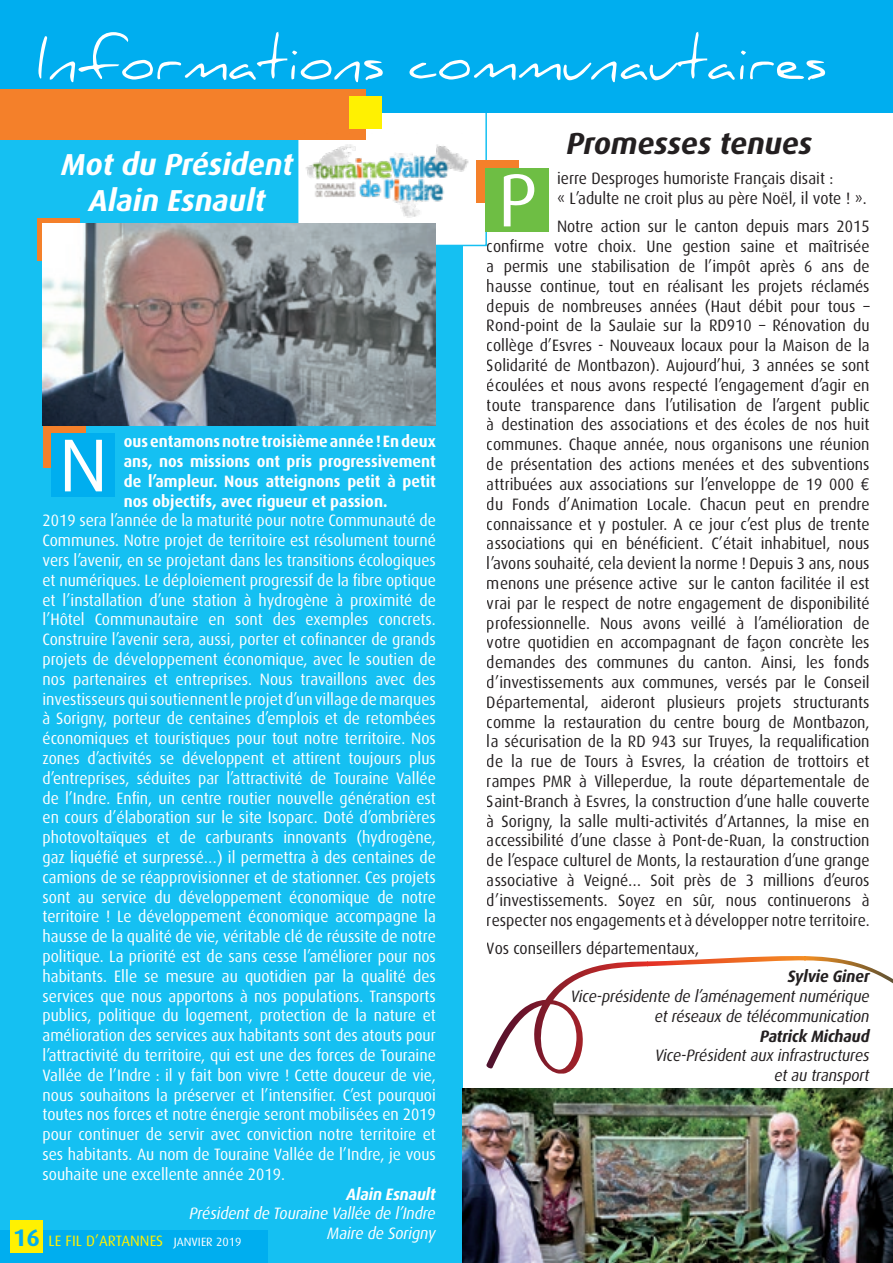
<style>
.page{position:relative;width:893px;height:1263px;background:#fff}
.page>*{position:absolute;margin:0;border:0;box-sizing:border-box;transform-origin:0 0}
.t1{font:75px "Dax";color:#fff}
.t2{font:57px "Daniel";color:#fff}
.t3{font:italic 700 30.3px "Dax";letter-spacing:-.005em;color:#fff}
.t4{font:italic 700 30.3px "Dax";letter-spacing:-.005em;color:#231f20}
.t5{font:700 24px "Dax";color:#00aeef}
.t6{font:16.5px/19.8px "Dax";color:#231f20;scale:.95 1}
.t7{font:16.5px/19.8px "Dax";color:#fff;text-align:justify;scale:.95 1}
.t8{font:700 16.5px/19.8px "Dax";color:#fff;text-align:justify;scale:.95 1}
.t9{font:italic 16.5px/19.8px "Dax";letter-spacing:-.01em;color:#231f20;text-align:right;scale:.95 1}
.t10{font:italic 16.5px "Dax";letter-spacing:-.01em;color:#fff;scale:.95 1}
.t11{font:italic 700 16.5px "Dax";letter-spacing:-.01em;color:#231f20;scale:.95 1}
.t12{font:italic 700 16.5px "Dax";letter-spacing:-.01em;color:#fff;scale:.95 1}
.t13{font:15px "Dax";color:#fff101}
.s1{font-size:12px;color:#00aeef}
.s2{font-size:12px;color:#fff}
.s3{font-family:"Avenir"}
</style>
<div class="page">
<div style="left:0;top:86px;width:462px;height:1177px;background:#15c0f2"></div>
<div style="left:297px;top:96px;width:190px;height:150px;background:#fff;border:2px solid #15c0f2"></div>
<div style="left:38px;top:218px;width:42px;height:42px;background:#f4802a"></div>
<div style="left:0;top:0;width:893px;height:113px;background:#00aeef"></div>
<div style="left:0;top:89px;width:365px;height:51px;background:#f4802a"></div>
<div style="left:349px;top:97px;width:33px;height:32px;background:#fff101"></div>
<div style="left:0;top:1230px;width:268px;height:33px;background:#00aeef"></div>
<div style="left:10px;top:1220px;width:33px;height:33px;background:#fff101"></div>
<div style="left:43px;top:425px;width:43px;height:42px;background:#f4802a"></div>
<div style="left:52px;top:433px;width:63px;height:64px;background:#00aeef"></div>
<svg style="left:486px;top:956px;width:407px;height:117px"></svg>
<div style="left:476px;top:160px;width:43px;height:42px;background:#f4802a"></div>
<div style="left:485px;top:168px;width:64px;height:64px;background:#6ebe44"></div>
<img style="left:43px;top:223px;width:393px;height:203px">
<img style="left:298px;top:133px;width:171px;height:95px">
<img style="left:462px;top:1089px;width:431px;height:174px">
<p class="t2" style="left:37px;top:26px;width:791px">Informations communautaires</p>
<p class="t3" style="left:62px;top:144px;width:233px">Mot du Président</p>
<p class="t3" style="left:89px;top:181px;width:178px">Alain Esnault</p>
<p class="t8" style="left:124px;top:432px;width:330px">ous entamons notre troisième année ! En deux ans, nos missions ont pris progressivement de l’ampleur. Nous atteignons petit à petit nos objectifs, avec rigueur et passion.</p>
<p class="t7" style="left:43px;top:511px;width:416px">2019 sera l’année de la maturité pour notre Communauté de Communes. Notre projet de territoire est résolument tourné vers l’avenir, en se projetant dans les transitions écologiques et numériques. Le déploiement progressif de la fibre optique et l’installation d’une station à hydrogène à proximité de l’Hôtel Communautaire en sont des exemples concrets.<br>Construire l’avenir sera, aussi, porter et cofinancer de grands projets de développement économique, avec le soutien de nos partenaires et entreprises. Nous travaillons avec des investisseurs qui soutiennent le projet d’un village de marques à Sorigny, porteur de centaines d’emplois et de retombées économiques et touristiques pour tout notre territoire. Nos zones d’activités se développent et attirent toujours plus d’entreprises, séduites par l’attractivité de Touraine Vallée de l’Indre. Enfin, un centre routier nouvelle génération est en cours d’élaboration sur le site Isoparc. Doté d’ombrières photovoltaïques et de carburants innovants (hydrogène, gaz liquéfié et surpressé…) il permettra à des centaines de camions de se réapprovisionner et de stationner. Ces projets sont au service du développement économique de notre territoire ! Le développement économique accompagne la hausse de la qualité de vie, véritable clé de réussite de notre politique. La priorité est de sans cesse l’améliorer pour nos habitants. Elle se mesure au quotidien par la qualité des services que nous apportons à nos populations. Transports publics, politique du logement, protection de la nature et amélioration des services aux habitants sont des atouts pour l’attractivité du territoire, qui est une des forces de Touraine Vallée de l’Indre : il y fait bon vivre ! Cette douceur de vie, nous souhaitons la préserver et l’intensifier. C’est pourquoi toutes nos forces et notre énergie seront mobilisées en 2019 pour continuer de servir avec conviction notre territoire et ses habitants. Au nom de Touraine Vallée de l’Indre, je vous souhaite une excellente année 2019.</p>
<p class="t12" style="left:347px;top:1183px;width:95px">Alain Esnault</p>
<p class="t10" style="left:189px;top:1203px;width:261px">Président de Touraine Vallée de l’Indre</p>
<p class="t10" style="left:327px;top:1222px;width:116px">Maire de Sorigny</p>
<p class="t1" style="left:59px;top:424px;width:50px">N</p>
<p class="t5" style="left:13px;top:1224px;width:29px">16</p>
<p class="t13" style="left:49px;top:1233px;width:194px">LE FIL D’ARTANNES <span class="s1">•</span> <span class="s2">JANVIER 2019</span></p>
<p class="t4" style="left:567px;top:123px;width:247px">Promesses tenues</p>
<p class="t6" style="left:557px;top:169px;width:327px">ierre Desproges humoriste Français disait :<br>« L’adulte ne croit plus au père Noël, il vote ! ».</p>
<p class="t6" style="left:487px;top:217px;width:404px;text-align:justify;text-indent:70px">Notre action sur le canton depuis mars 2015 confirme votre choix. Une gestion saine et maîtrisée a permis une stabilisation de l’impôt après 6 ans de hausse continue, tout en réalisant les projets réclamés depuis de nombreuses années (Haut débit pour tous – Rond-point de la Saulaie sur la RD910 – Rénovation du collège d’Esvres - Nouveaux locaux pour la Maison de la Solidarité de Montbazon). Aujourd’hui, 3 années se sont écoulées et nous avons respecté l’engagement d’agir en toute transparence dans l’utilisation de l’argent public à destination des associations et des écoles de nos huit communes. Chaque année, nous organisons une réunion de présentation des actions menées et des subventions attribuées aux associations sur l’enveloppe de 19 000 <span class="s3">€ </span>du Fonds d’Animation Locale. Chacun peut en prendre connaissance et y postuler. A ce jour c’est plus de trente associations qui en bénéficient. C’était inhabituel, nous l’avons souhaité, cela devient la norme ! Depuis 3 ans, nous menons une présence active sur le canton facilitée il est vrai par le respect de notre engagement de disponibilité professionnelle. Nous avons veillé à l’amélioration de votre quotidien en accompagnant de façon concrète les demandes des communes du canton. Ainsi, les fonds d’investissements aux communes, versés par le Conseil Départemental, aideront plusieurs projets structurants comme la restauration du centre bourg de Montbazon, la sécurisation de la RD 943 sur Truyes, la requalification de la rue de Tours à Esvres, la création de trottoirs et rampes PMR à Villeperdue, la route départementale de Saint-Branch à Esvres, la construction d’une halle couverte à Sorigny, la salle multi-activités d’Artannes, la mise en accessibilité d’une classe à Pont-de-Ruan, la construction de l’espace culturel de Monts, la restauration d’une grange associative à Veigné… Soit près de 3 millions d’euros d’investissements. Soyez en sûr, nous continuerons à respecter nos engagements et à développer notre territoire.</p>
<p class="t6" style="left:487px;top:938px;width:225px">Vos conseillers départementaux,</p>
<p class="t11" style="left:788px;top:965px;width:88px">Sylvie Giner</p>
<p class="t9" style="left:571px;top:986px;width:316px">Vice-présidente de l’aménagement numérique et réseaux de télécommunication</p>
<p class="t11" style="left:760px;top:1025px;width:117px">Patrick Michaud</p>
<p class="t9" style="left:655px;top:1045px;width:227px">Vice-Président aux infrastructures et au transport</p>
<p class="t1" style="left:498px;top:159px;width:41px">P</p>
</div>
